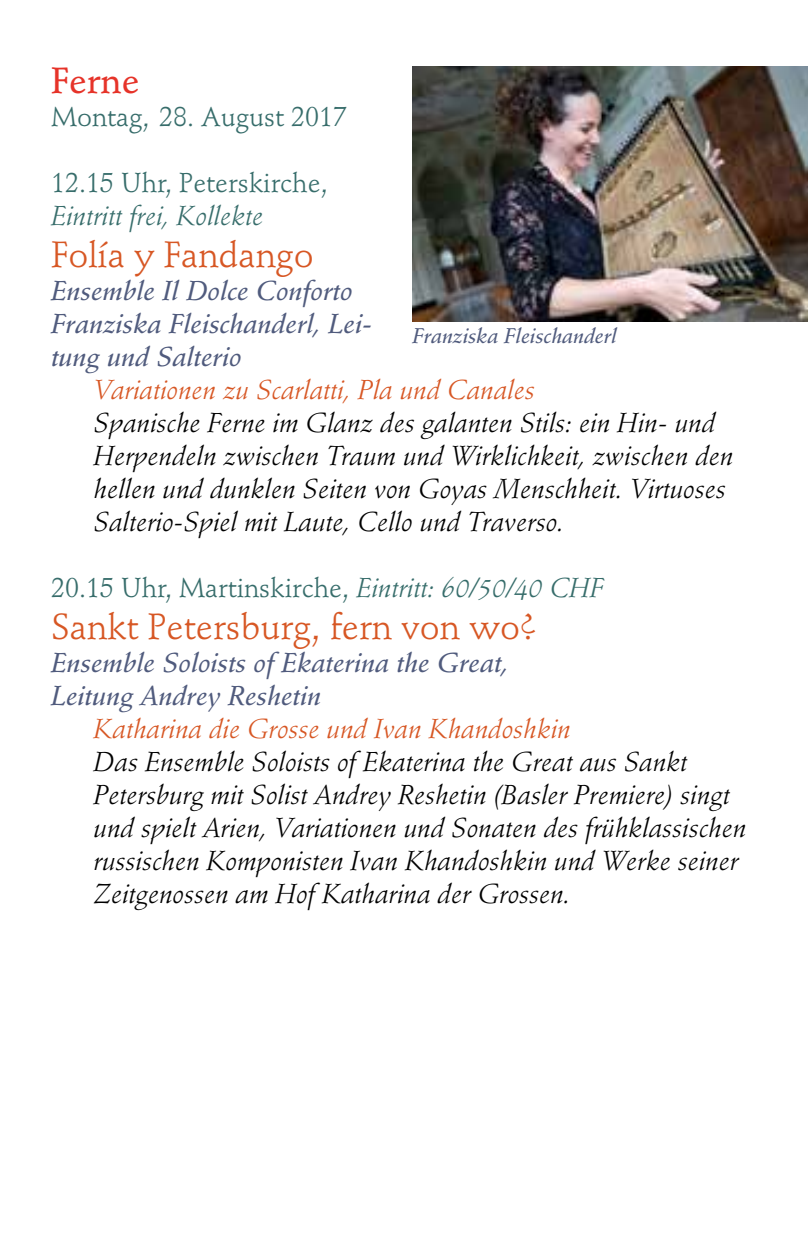
<style>
.page{position:relative;width:808px;height:1259px;background:#fff}
.page>*{position:absolute;margin:0;border:0;box-sizing:border-box;transform-origin:0 0}
.t1{font:36px "Stempel Schneidler Std";color:#d75724}
.t2{font:500 36px "Stempel Schneidler Std";color:#e63329}
.t3{font:italic 27px/33px "Stempel Schneidler Std";color:#000}
.t4{font:27px/33px "Stempel Schneidler Std Med It";color:#505b7d}
.t5{font:27px "Stempel Schneidler Std";color:#376d6b}
.t6{font:italic 27px "Stempel Schneidler Std";color:#d75724}
.t7{font:italic 27px "Stempel Schneidler Std";color:#376d6b}
.t8{font:21px "Stempel Schneidler Std Med It";color:#505b7d}
.s1{font-style:italic}
</style>
<div class="page">
<img style="left:412px;top:66px;width:396px;height:255px">
<h1 class="t2" style="left:51px;top:59px;width:90px">Ferne</h1>
<p class="t5" style="left:51px;top:101px;width:298px">Montag, 28. August 2017</p>
<p class="t5" style="left:51px;top:167px;width:278px">12.15 Uhr, Peterskirche,</p>
<p class="t7" style="left:51px;top:200px;width:214px">Eintritt frei, Kollekte</p>
<h1 class="t1" style="left:51px;top:234px;width:264px">Folía y Fandango</h1>
<p class="t4" style="left:51px;top:275px;width:323px">Ensemble Il Dolce Conforto<br>Franziska Fleischanderl, Lei&shy;tung und Salterio</p>
<p class="t6" style="left:94px;top:374px;width:443px">Variationen zu Scarlatti, Pla und Canales</p>
<p class="t3" style="left:94px;top:407px;width:641px">Spanische Ferne im Glanz des galanten Stils: ein Hin- und Herpendeln zwischen Traum und Wirklichkeit, zwischen den hellen und dunklen Seiten von Goyas Menschheit. Virtuoses Salterio-Spiel mit Laute, Cello und Traverso.</p>
<p class="t5" style="left:51px;top:572px;width:554px">20.15 Uhr, Martinskirche, <span class="s1">Eintritt: 60/50/40 CHF</span></p>
<h1 class="t1" style="left:51px;top:606px;width:487px">Sankt Petersburg, fern von wo?</h1>
<p class="t4" style="left:51px;top:647px;width:460px">Ensemble Soloists of Ekaterina the Great,<br>Leitung Andrey Reshetin</p>
<p class="t6" style="left:94px;top:713px;width:479px">Katharina die Grosse und Ivan Khandoshkin</p>
<p class="t3" style="left:94px;top:746px;width:654px">Das Ensemble Soloists of Ekaterina the Great aus Sankt Petersburg mit Solist Andrey Reshetin (Basler Premiere) singt und spielt Arien, Variationen und Sonaten des frühklassischen russischen Komponisten Ivan Khandoshkin und Werke seiner Zeitgenossen am Hof Katharina der Grossen.</p>
<p class="t8" style="left:412px;top:323px;width:206px">Franziska Fleischanderl</p>
</div>
